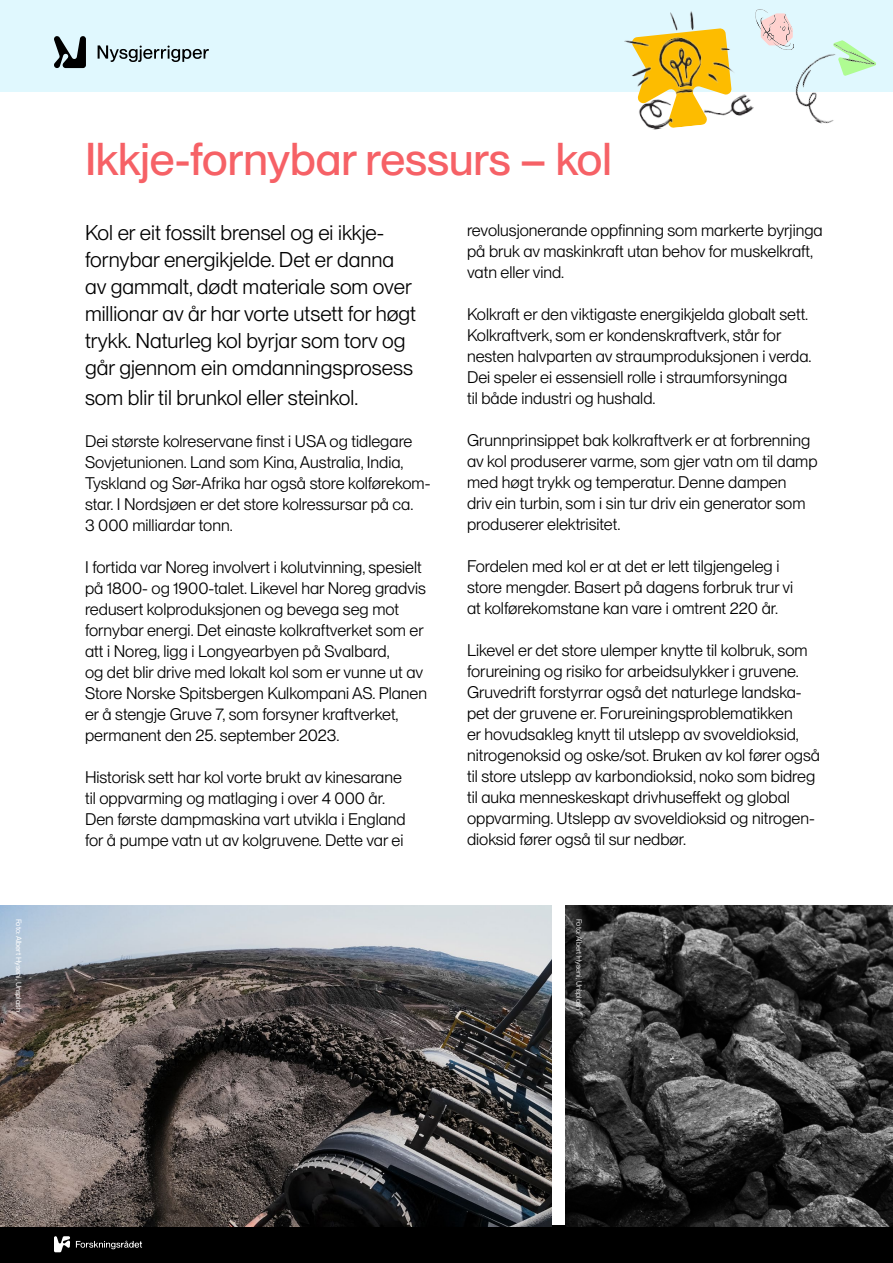
<style>
.page{position:relative;width:893px;height:1263px;background:#fff}
.page>*{position:absolute;margin:0;border:0;box-sizing:border-box;transform-origin:0 0}
.Tittel{font:500 45px "PP Neue Montreal";color:#f66166}
.Ingress{font:21px/27px "PP Neue Montreal";color:#000}
.Brødtekst{font:16.5px/21px "PP Neue Montreal";color:#000}
.t1{font:7.5px "PP Neue Montreal";color:#fff}
.t2{font:7.5px "PP Neue Montreal";color:#fff}
</style>
<div class="page">
<div style="left:0;top:0;width:893px;height:91px;background:#e0f8fe"></div>
<img style="left:622px;top:11px;width:133px;height:119px">
<img style="left:756px;top:10px;width:37px;height:40px">
<img style="left:786px;top:37px;width:90px;height:87px">
<div style="left:0;top:1225px;width:893px;height:38px;background:#000"></div>
<svg style="left:54px;top:1236px;width:16px;height:16px"></svg>
<svg style="left:76px;top:1241px;width:66px;height:8px"></svg>
<svg style="left:98px;top:45px;width:111px;height:17px"></svg>
<svg style="left:54px;top:36px;width:32px;height:32px"></svg>
<img style="left:0;top:906px;width:552px;height:320px">
<img style="left:566px;top:906px;width:327px;height:320px">
<h1 class="Tittel" style="left:85px;top:133px;width:528px">Ikkje-fornybar ressurs – kol</h1>
<p class="Ingress" style="left:85px;top:219px;width:328px">Kol er eit fossilt brensel og ei ikkje&shy;fornybar energikjelde. Det er danna av gammalt, dødt materiale som over</p>
<p class="Ingress" style="left:85px;top:300px;width:333px">millionar av år har vorte utsett for høgt</p>
<p class="Ingress" style="left:85px;top:327px;width:329px">trykk. Naturleg kol byrjar som torv og går gjennom ein omdanningsprosess</p>
<p class="Ingress" style="left:85px;top:384px;width:275px">som blir til brunkol eller steinkol.</p>
<p class="Brødtekst" style="left:85px;top:431px;width:329px">Dei største kolreservane finst i USA og tidlegare</p>
<p class="Brødtekst" style="left:85px;top:452px;width:320px">Sovjetunionen. Land som Kina, Australia, India,</p>
<p class="Brødtekst" style="left:85px;top:473px;width:347px">Tyskland og Sør-Afrika har også store kolførekom&shy;star. I Nordsjøen er det store kolressursar på ca.<br>3 000 milliardar tonn.</p>
<p class="Brødtekst" style="left:85px;top:557px;width:338px">I fortida var Noreg involvert i kolutvinning, spesielt</p>
<p class="Brødtekst" style="left:85px;top:578px;width:343px">på 1800- og 1900-talet. Likevel har Noreg gradvis</p>
<p class="Brødtekst" style="left:85px;top:599px;width:316px">redusert kolproduksjonen og bevega seg mot</p>
<p class="Brødtekst" style="left:85px;top:620px;width:340px">fornybar energi. Det einaste kolkraftverket som er att i Noreg, ligg i Longyearbyen på Svalbard,</p>
<p class="Brødtekst" style="left:85px;top:662px;width:340px">og det blir drive med lokalt kol som er vunne ut av</p>
<p class="Brødtekst" style="left:85px;top:683px;width:344px">Store Norske Spitsbergen Kulkompani AS. Planen</p>
<p class="Brødtekst" style="left:85px;top:704px;width:315px">er å stengje Gruve 7, som forsyner kraftverket,</p>
<p class="Brødtekst" style="left:85px;top:725px;width:256px">permanent den 25. september 2023.</p>
<p class="Brødtekst" style="left:85px;top:767px;width:322px">Historisk sett har kol vorte brukt av kinesarane til oppvarming og matlaging i over 4 000 år.<br>Den første dampmaskina vart utvikla i England for å pumpe vatn ut av kolgruvene. Dette var ei</p>
<p class="Brødtekst" style="left:467px;top:219px;width:357px">revolusjonerande oppfinning som markerte byrjinga på bruk av maskinkraft utan behov for muskelkraft, vatn eller vind.</p>
<p class="Brødtekst" style="left:467px;top:303px;width:343px">Kolkraft er den viktigaste energikjelda globalt sett.</p>
<p class="Brødtekst" style="left:467px;top:324px;width:346px">Kolkraftverk, som er kondenskraftverk, står for nesten halvparten av straumproduksjonen i verda.</p>
<p class="Brødtekst" style="left:467px;top:366px;width:322px">Dei speler ei essensiell rolle i straumforsyninga</p>
<p class="Brødtekst" style="left:467px;top:387px;width:190px">til både industri og hushald.</p>
<p class="Brødtekst" style="left:467px;top:429px;width:345px">Grunnprinsippet bak kolkraftverk er at forbrenning</p>
<p class="Brødtekst" style="left:467px;top:450px;width:352px">av kol produserer varme, som gjer vatn om til damp med høgt trykk og temperatur. Denne dampen<br>driv ein turbin, som i sin tur driv ein generator som produserer elektrisitet.</p>
<p class="Brødtekst" style="left:467px;top:555px;width:328px">Fordelen med kol er at det er lett tilgjengeleg i store mengder. Basert på dagens forbruk trur vi at kolførekomstane kan vare i omtrent 220 år.</p>
<p class="Brødtekst" style="left:467px;top:639px;width:354px">Likevel er det store ulemper knytte til kolbruk, som forureining og risiko for arbeidsulykker i gruvene.<br>Gruvedrift forstyrrar også det naturlege landska&shy;pet der gruvene er. Forureiningsproblematikken<br>er hovudsakleg knytt til utslepp av svoveldioksid, nitrogenoksid og oske/sot. Bruken av kol fører også til store utslepp av karbondioksid, noko som bidreg til auka menneskeskapt drivhuseffekt og global oppvarming. Utslepp av svoveldioksid og nitrogen&shy;dioksid fører også til sur nedbør.</p>
<p class="t1" style="left:23px;top:918px;width:95px;rotate:90deg">Foto: Albert Hyseni, Unsplash</p>
<p class="t2" style="left:583px;top:918px;width:93px;rotate:90deg">Foto: Albert Hyseni, Unsplash</p>
</div>
